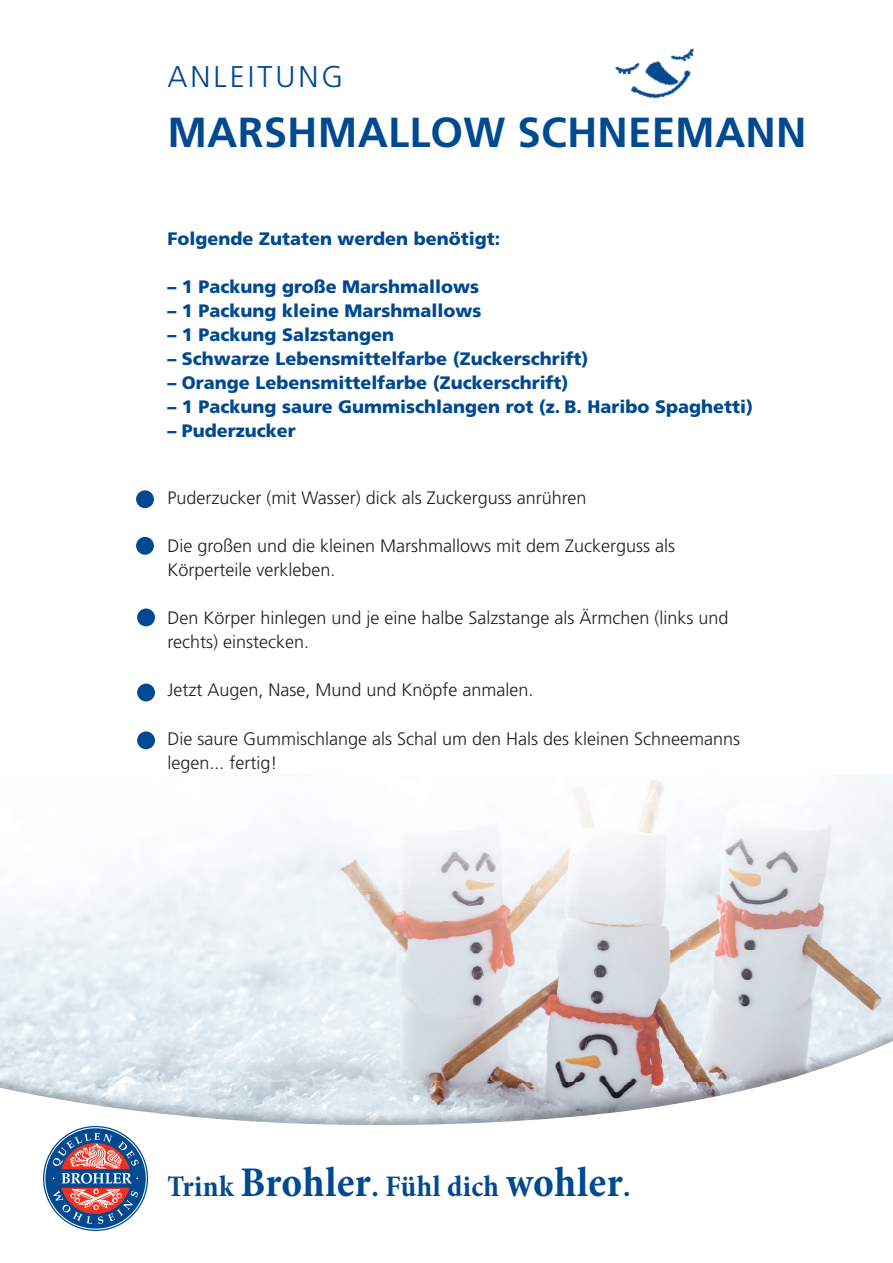
<style>
.page{position:relative;width:893px;height:1263px;background:#fff}
.page>*{position:absolute;margin:0;border:0;box-sizing:border-box;transform-origin:0 0}
.t1{font:700 42px "Frutiger LT Pro";letter-spacing:.005em;color:#014990}
.t2{font:700 condensed 30.15px "Minion Pro";letter-spacing:.01em;color:#014990}
.t3{font:300 30px "Frutiger LT Pro";letter-spacing:.1em;color:#014990}
.t4{font:300 18px/24px "Frutiger LT Pro";color:#231f20}
.t5{font:900 18px "Frutiger LT Pro";color:#014990}
.s1{font-size:42.75px}
</style>
<div class="page">
<img style="left:683px;top:876px;width:210px;height:75px">
<img style="left:631px;top:923px;width:52px;height:28px">
<img style="left:210px;top:890px;width:368px;height:61px">
<img style="left:578px;top:923px;width:53px;height:28px">
<img style="left:729px;top:778px;width:164px;height:98px">
<img style="left:748px;top:778px;width:113px;height:80px">
<img style="left:538px;top:857px;width:191px;height:66px">
<img style="left:713px;top:858px;width:21px;height:7px">
<img style="left:681px;top:778px;width:67px;height:80px">
<img style="left:498px;top:895px;width:15px;height:10px">
<img style="left:513px;top:787px;width:160px;height:118px">
<img style="left:599px;top:783px;width:82px;height:64px">
<img style="left:650px;top:778px;width:42px;height:55px">
<img style="left:359px;top:891px;width:139px;height:18px">
<img style="left:456px;top:869px;width:57px;height:26px">
<img style="left:484px;top:787px;width:86px;height:100px">
<img style="left:320px;top:837px;width:136px;height:54px">
<img style="left:418px;top:833px;width:66px;height:36px">
<img style="left:475px;top:787px;width:38px;height:59px">
<div style="left:173px;top:873px;width:131px;height:34px;background:#eff5f8"></div>
<img style="left:296px;top:836px;width:48px;height:21px">
<div style="left:198px;top:847px;width:65px;height:39px;background:#f5f8fb"></div>
<div style="left:0;top:888px;width:173px;height:63px;background:#edf3f7"></div>
<img style="left:134px;top:889px;width:51px;height:14px">
<img style="left:116px;top:885px;width:5px;height:3px">
<div style="left:121px;top:865px;width:77px;height:24px;background:#f5f9fb"></div>
<div style="left:0;top:885px;width:116px;height:50px;background:#f4f7fb"></div>
<img style="left:121px;top:865px;width:21px;height:15px">
<img style="left:53px;top:951px;width:840px;height:12px">
<img style="left:37px;top:951px;width:49px;height:1px">
<svg style="left:0;top:963px;width:893px;height:268px"></svg>
<svg style="left:43px;top:1126px;width:105px;height:105px"></svg>
<svg style="left:44px;top:1127px;width:103px;height:103px"></svg>
<div style="left:45px;top:1128px;width:101px;height:101px;background:#014990;border-radius:50%"></div>
<svg style="left:53px;top:1133px;width:86px;height:91px"></svg>
<div style="left:136px;top:490px;width:18px;height:18px;background:#014990;border-radius:50%"></div>
<div style="left:136px;top:537px;width:18px;height:18px;background:#014990;border-radius:50%"></div>
<div style="left:137px;top:608px;width:18px;height:18px;background:#014990;border-radius:50%"></div>
<img style="left:615px;top:48px;width:79px;height:51px">
<div style="left:137px;top:684px;width:18px;height:17px;background:#014990;border-radius:50%"></div>
<div style="left:137px;top:731px;width:18px;height:18px;background:#014990;border-radius:50%"></div>
<h3 class="t3" style="left:167px;top:59px;width:177px">ANLEITUNG</h3>
<h1 class="t1" style="left:167px;top:107px;width:641px">MARSHMALLOW SCHNEEMANN</h1>
<p class="t5" style="left:167px;top:228px;width:334px">Folgende Zutaten werden benötigt:</p>
<p class="t5" style="left:167px;top:276px;width:313px">– 1 Packung große Marshmallows</p>
<p class="t5" style="left:167px;top:300px;width:316px">– 1 Packung kleine Marshmallows</p>
<p class="t5" style="left:167px;top:324px;width:228px">– 1 Packung Salzstangen</p>
<p class="t5" style="left:167px;top:348px;width:422px">– Schwarze Lebensmittelfarbe (Zuckerschrift)</p>
<p class="t5" style="left:167px;top:372px;width:402px">– Orange Lebensmittelfarbe (Zuckerschrift)</p>
<p class="t5" style="left:167px;top:396px;width:587px">– 1 Packung saure Gummischlangen rot (z. B. Haribo Spaghetti)</p>
<p class="t5" style="left:167px;top:420px;width:130px">– Puderzucker</p>
<p class="t4" style="left:167px;top:486px;width:421px">Puderzucker (mit Wasser) dick als Zuckerguss anrühren</p>
<p class="t4" style="left:167px;top:534px;width:509px">Die großen und die kleinen Marshmallows mit dem Zuckerguss als<br>Körperteile verkleben.</p>
<p class="t4" style="left:167px;top:606px;width:563px">Den Körper hinlegen und je eine halbe Salzstange als Ärmchen (links und rechts) einstecken.</p>
<p class="t4" style="left:167px;top:678px;width:368px">Jetzt Augen, Nase, Mund und Knöpfe anmalen.</p>
<p class="t4" style="left:167px;top:726px;width:574px">Die saure Gummischlange als Schal um den Hals des kleinen Schneemanns legen... fertig!</p>
<h2 class="t2" style="left:167px;top:1165px;width:465px">Trink <span class="s1">Brohler</span>. Fühl dich <span class="s1">wohler</span>.</h2>
</div>
